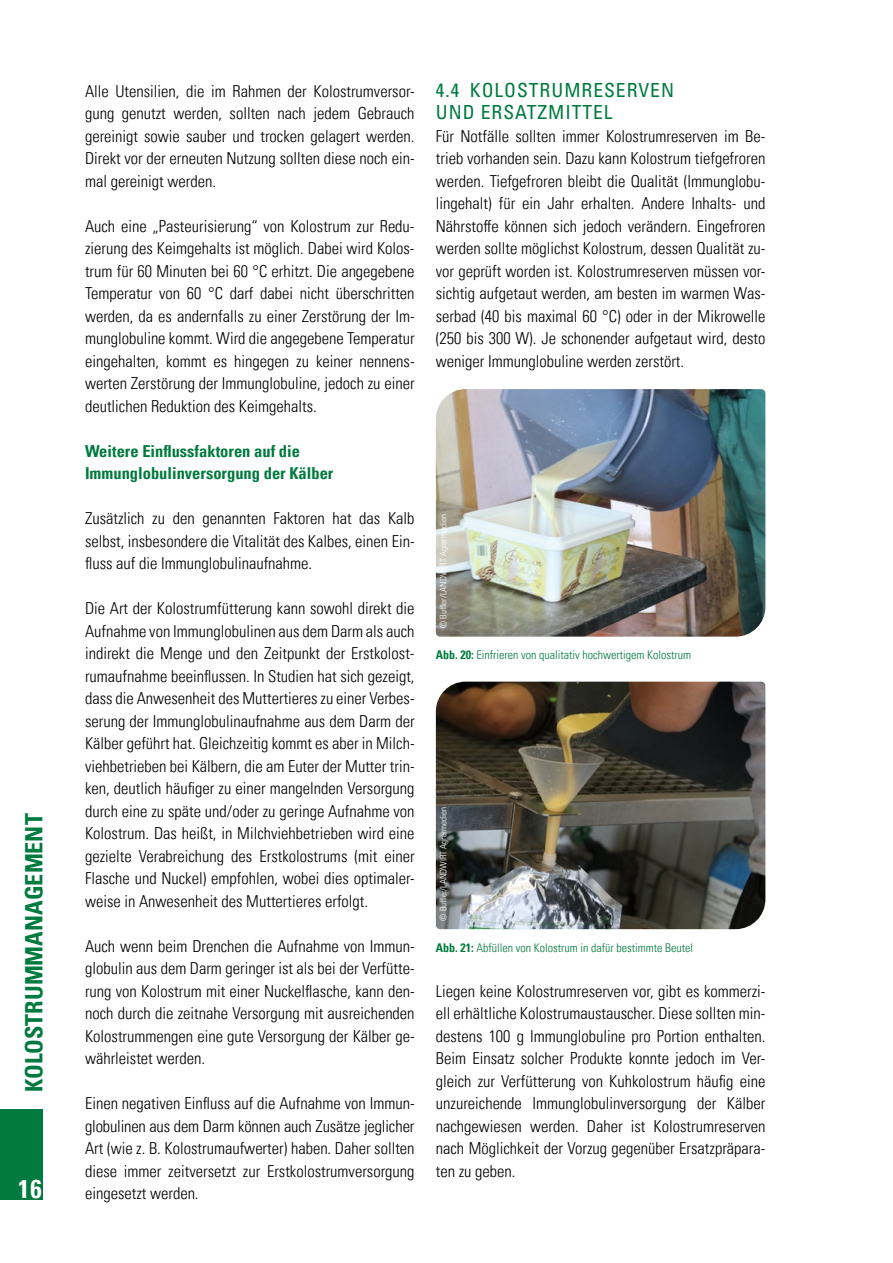
<style>
.page{position:relative;width:893px;height:1263px;background:#fff}
.page>*{position:absolute;margin:0;border:0;box-sizing:border-box;transform-origin:0 0}
.t1{font:700 condensed 25.5px "Univers LT Pro";color:#fff}
.t2{font:700 condensed 24px "Univers LT Pro";color:#007a3e}
.t3{font:condensed 19.5px/22.5px "Univers LT Pro";letter-spacing:.05em;color:#007a3e}
.t4{font:300 condensed 16.5px/22.5px "Univers LT Pro";color:#000;text-align:justify}
.t5{font:700 condensed 16.5px/22.5px "Univers LT Pro";color:#007a3e}
.t6{font:300 condensed 12px "Univers LT Pro";color:#007a3e}
.t7{font:300 condensed 9px "Univers LT Pro";color:#fff}
.s1{font-weight:700}
</style>
<div class="page">
<div style="left:0;top:1109px;width:43px;height:90px;background:#007a3e"></div>
<img style="left:436px;top:389px;width:329px;height:248px">
<img style="left:436px;top:682px;width:329px;height:247px">
<h2 class="t2" style="left:19px;top:1092px;width:280px;rotate:-90deg">KOLOSTRUMMANAGEMENT</h2>
<h1 class="t1" style="left:18px;top:1173px;width:25px">16</h1>
<p class="t4" style="left:85px;top:79px;width:331px">Alle Utensilien, die im Rahmen der Kolostrumversor&shy;gung genutzt werden, sollten nach jedem Gebrauch gereinigt sowie sauber und trocken gelagert werden.<br>Direkt vor der erneuten Nutzung sollten diese noch ein&shy;mal gereinigt werden.</p>
<p class="t4" style="left:85px;top:214px;width:331px">Auch eine „Pasteurisierung“ von Kolostrum zur Redu&shy;zierung des Keimgehalts ist möglich. Dabei wird Kolos&shy;trum für 60 Minuten bei 60 °C erhitzt. Die angegebene Temperatur von 60 °C darf dabei nicht überschritten werden, da es andernfalls zu einer Zerstörung der Im&shy;munglobuline kommt. Wird die angegebene Temperatur eingehalten, kommt es hingegen zu keiner nennens&shy;werten Zerstörung der Immunglobuline, jedoch zu einer deutlichen Reduktion des Keimgehalts.</p>
<p class="t5" style="left:85px;top:439px;width:250px">Weitere Einflussfaktoren auf die<br>Immunglobulinversorgung der Kälber</p>
<p class="t4" style="left:85px;top:506px;width:331px">Zusätzlich zu den genannten Faktoren hat das Kalb selbst, insbesondere die Vitalität des Kalbes, einen Ein&shy;fluss auf die Immunglobulinaufnahme.</p>
<p class="t4" style="left:85px;top:596px;width:331px">Die Art der Kolostrumfütterung kann sowohl direkt die Aufnahme von Immunglobulinen aus dem Darm als auch indirekt die Menge und den Zeitpunkt der Erstkolost&shy;rumaufnahme beeinflussen. In Studien hat sich gezeigt, dass die Anwesenheit des Muttertieres zu einer Verbes&shy;serung der Immunglobulinaufnahme aus dem Darm der Kälber geführt hat. Gleichzeitig kommt es aber in Milch&shy;viehbetrieben bei Kälbern, die am Euter der Mutter trin&shy;ken, deutlich häufiger zu einer mangelnden Versorgung durch eine zu späte und/oder zu geringe Aufnahme von Kolostrum. Das heißt, in Milchviehbetrieben wird eine gezielte Verabreichung des Erstkolostrums (mit einer Flasche und Nuckel) empfohlen, wobei dies optimaler&shy;weise in Anwesenheit des Muttertieres erfolgt.</p>
<p class="t4" style="left:85px;top:934px;width:331px">Auch wenn beim Drenchen die Aufnahme von Immun&shy;globulin aus dem Darm geringer ist als bei der Verfütte&shy;rung von Kolostrum mit einer Nuckelflasche, kann den&shy;noch durch die zeitnahe Versorgung mit ausreichenden Kolostrummengen eine gute Versorgung der Kälber ge&shy;währleistet werden.</p>
<p class="t4" style="left:85px;top:1091px;width:331px">Einen negativen Einfluss auf die Aufnahme von Immun&shy;globulinen aus dem Darm können auch Zusätze jeglicher Art (wie z. B. Kolostrumaufwerter) haben. Daher sollten diese immer zeitversetzt zur Erstkolostrumversorgung eingesetzt werden.</p>
<p class="t3" style="left:436px;top:78px;width:240px">4.4 KOLOSTRUMRESERVEN<br>UND ERSATZMITTEL</p>
<p class="t4" style="left:436px;top:124px;width:331px">Für Notfälle sollten immer Kolostrumreserven im Be&shy;trieb vorhanden sein. Dazu kann Kolostrum tiefgefroren werden. Tiefgefroren bleibt die Qualität (Immunglobu&shy;lingehalt) für ein Jahr erhalten. Andere Inhalts- und Nährstoffe können sich jedoch verändern. Eingefroren werden sollte möglichst Kolostrum, dessen Qualität zu&shy;vor geprüft worden ist. Kolostrumreserven müssen vor&shy;sichtig aufgetaut werden, am besten im warmen Was&shy;serbad (40 bis maximal 60 °C) oder in der Mikrowelle (250 bis 300 W). Je schonender aufgetaut wird, desto weniger Immunglobuline werden zerstört.</p>
<p class="t7" style="left:437px;top:628px;width:116px;rotate:-90deg">© Buffler/LANDWIRT Agrarmedien</p>
<p class="t6" style="left:436px;top:647px;width:257px"><span class="s1">Abb. 20:</span> Einfrieren von qualitativ hochwertigem Kolostrum</p>
<p class="t7" style="left:437px;top:921px;width:116px;rotate:-90deg">© Buffler/LANDWIRT Agrarmedien</p>
<p class="t6" style="left:436px;top:939px;width:259px"><span class="s1">Abb. 21:</span> Abfüllen von Kolostrum in dafür bestimmte Beutel</p>
<p class="t4" style="left:436px;top:979px;width:331px">Liegen keine Kolostrumreserven vor, gibt es kommerzi&shy;ell erhältliche Kolostrumaustauscher. Diese sollten min&shy;destens 100 g Immunglobuline pro Portion enthalten.<br>Beim Einsatz solcher Produkte konnte jedoch im Ver&shy;gleich zur Verfütterung von Kuhkolostrum häufig eine unzureichende Immunglobulinversorgung der Kälber nachgewiesen werden. Daher ist Kolostrumreserven nach Möglichkeit der Vorzug gegenüber Ersatzpräpara&shy;ten zu geben.</p>
</div>
